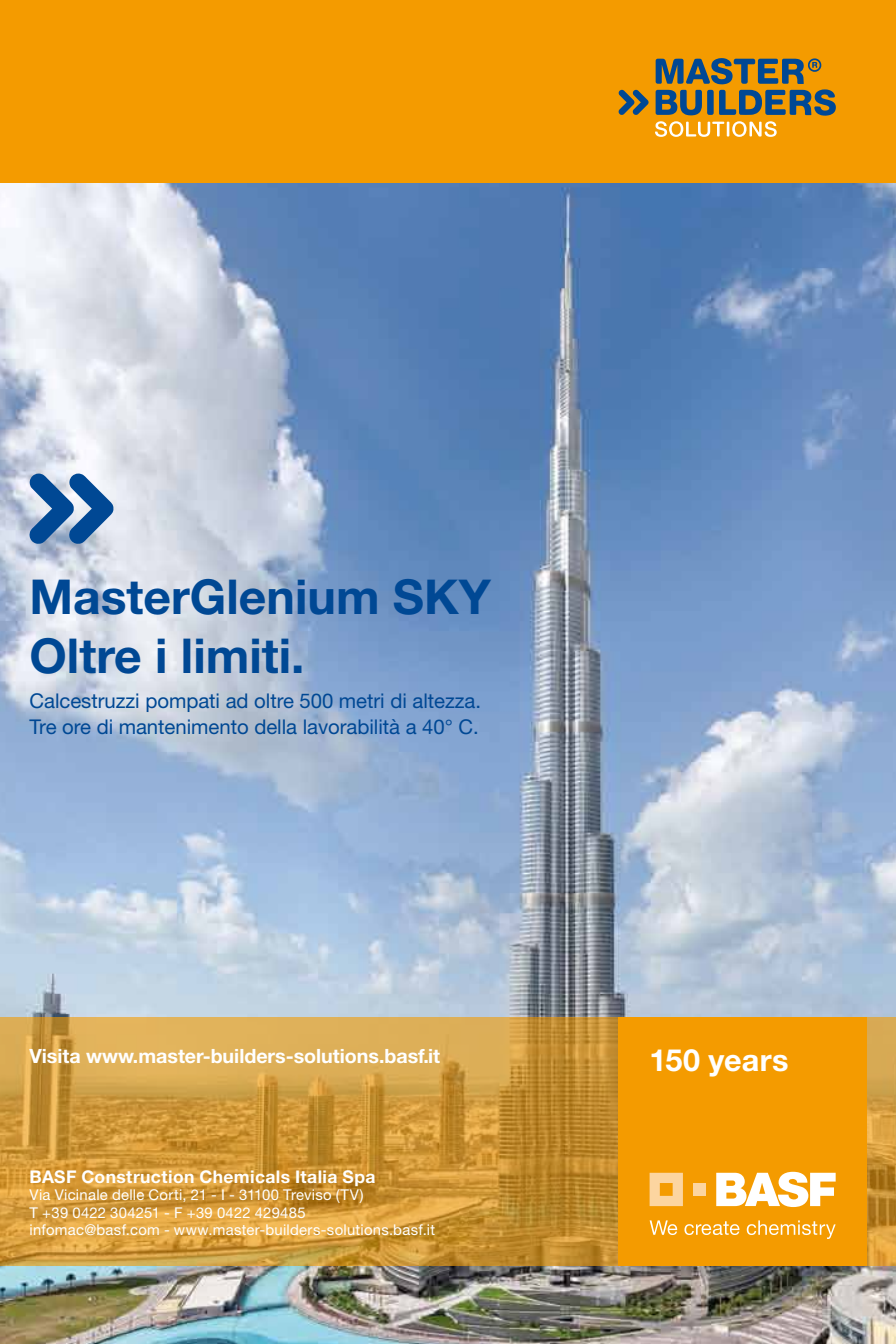
<style>
.page{position:relative;width:896px;height:1344px;background:#fff}
.page>*{position:absolute;margin:0;border:0;box-sizing:border-box;transform-origin:0 0}
.t1{font:700 48.12px/58.4px "Helvetica Neue LT Std";color:#004894}
.t2{font:700 30.62px "Helvetica Neue LT Std";letter-spacing:.005em;color:#fff}
.t3{font:20.3px/26.2px "Helvetica Neue LT Std";color:#004894}
.t4{font:700 19.6px "Helvetica Neue LT Std";color:#fff}
.t5{font:700 17.5px "Helvetica Neue LT Std";letter-spacing:.02em;color:#fff}
.t6{font:14.88px/17.5px "Helvetica Neue LT Std";letter-spacing:.02em;color:#fff}
</style>
<div class="page">
<img style="left:0;top:182px;width:896px;height:1162px">
<svg style="left:29px;top:474px;width:85px;height:70px;background:#678fbc"></svg>
<div style="left:0;top:0;width:896px;height:182px;background:#f49b00"></div>
<svg style="left:619px;top:58px;width:217px;height:79px"></svg>
<svg style="left:0;top:1018px;width:896px;height:248px;background:#ce993d"></svg>
<div style="left:619px;top:1018px;width:248px;height:248px;background:#f49b00"></div>
<svg style="left:650px;top:1173px;width:33px;height:33px"></svg>
<div style="left:693px;top:1183px;width:13px;height:13px;background:#fcd5a0"></div>
<svg style="left:716px;top:1172px;width:120px;height:35px"></svg>
<svg style="left:650px;top:1220px;width:27px;height:15px"></svg>
<svg style="left:684px;top:1221px;width:55px;height:14px"></svg>
<svg style="left:747px;top:1220px;width:89px;height:19px"></svg>
<h1 class="t1" style="left:30px;top:567px;width:463px">MasterGlenium SKY<br>Oltre i limiti.</h1>
<h3 class="t3" style="left:30px;top:688px;width:453px">Calcestruzzi pompati ad oltre 500 metri di altezza.<br>Tre ore di mantenimento della lavorabilità a 40° C.</h3>
<h3 class="t4" style="left:30px;top:1044px;width:412px">Visita www.master-builders-solutions.basf.it</h3>
<h2 class="t2" style="left:650px;top:1041px;width:140px">150 years</h2>
<p class="t5" style="left:30px;top:1165px;width:347px">BASF Construction Chemicals Italia Spa</p>
<p class="t6" style="left:30px;top:1186px;width:407px">Via Vicinale delle Corti, 21 - I - 31100 Treviso (TV)<br>T +39 0422 304251 - F +39 0422 429485 infomac@basf.com - www.master-builders-solutions.basf.it</p>
</div>
